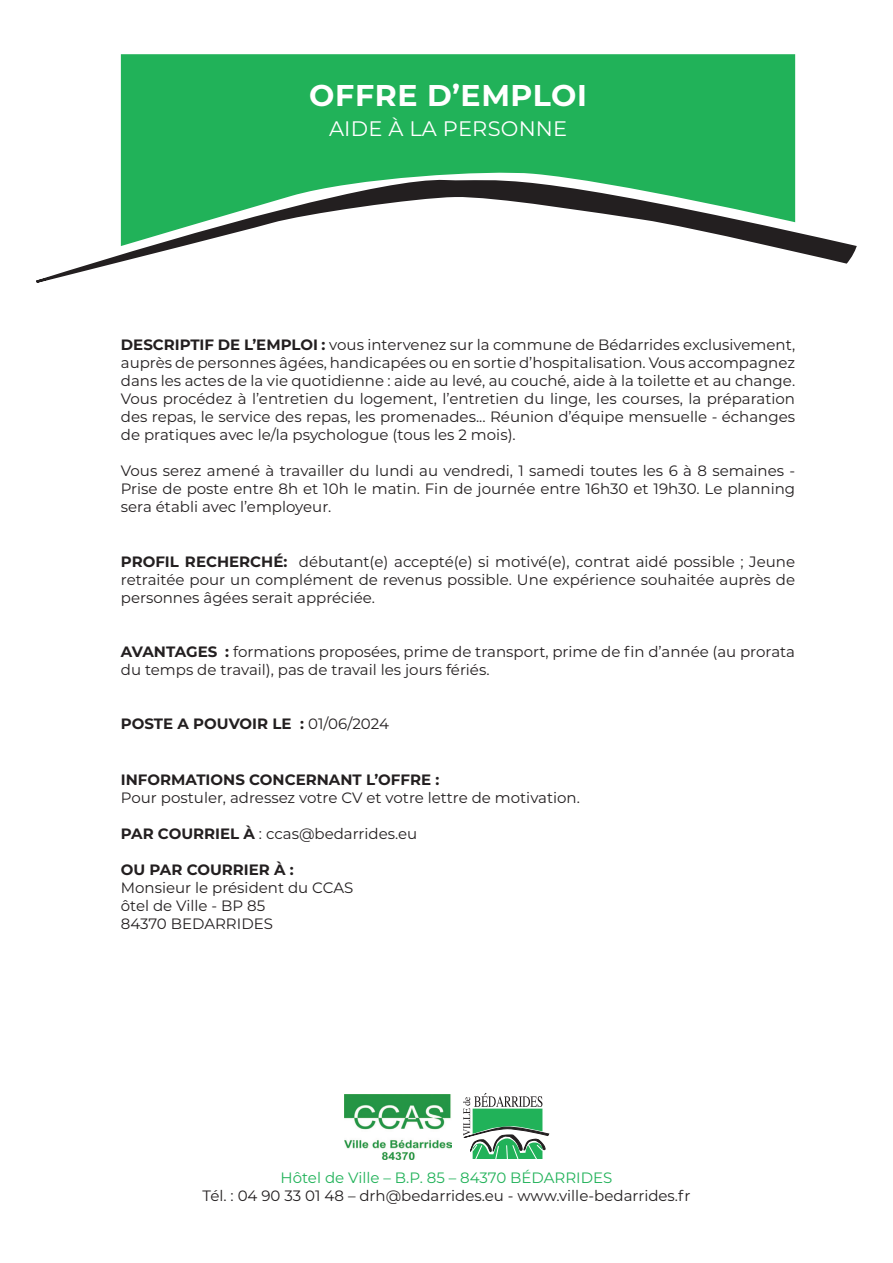
<style>
.page{position:relative;width:893px;height:1263px;background:#fff}
.page>*{position:absolute;margin:0;border:0;box-sizing:border-box;transform-origin:0 0}
.t1{font:700 30px "Montserrat";letter-spacing:.02em;color:#fff}
.t2{font:21px "Montserrat";letter-spacing:.01em;color:#fff}
.t3{font:15px/18px "Montserrat";color:#231f20;text-align:justify}
.t4{font:700 15px "Montserrat";color:#231f20}
.t5{font:15px "Montserrat";color:#21b259}
.s1{font-weight:700}
.s2{font-weight:400}
</style>
<div class="page">
<div style="left:121px;top:54px;width:674px;height:113px;background:#21b259"></div>
<svg style="left:36px;top:167px;width:821px;height:116px"></svg>
<svg style="left:463px;top:1093px;width:86px;height:66px"></svg>
<img style="left:344px;top:1095px;width:107px;height:64px">
<h1 class="t1" style="left:309px;top:73px;width:279px">OFFRE D’EMPLOI</h1>
<h2 class="t2" style="left:329px;top:114px;width:240px">AIDE À LA PERSONNE</h2>
<p class="t3" style="left:121px;top:336px;width:676px"><span class="s1">DESCRIPTIF DE L’EMPLOI :</span> vous intervenez sur la commune de Bédarrides exclusivement, auprès de personnes âgées, handicapées ou en sortie d’hospitalisation. Vous accompagnez dans les actes de la vie quotidienne : aide au levé, au couché, aide à la toilette et au change.<br>Vous procédez à l’entretien du logement, l’entretien du linge, les courses, la préparation des repas, le service des repas, les promenades... Réunion d’équipe mensuelle - échanges de pratiques avec le/la psychologue (tous les 2 mois).</p>
<p class="t3" style="left:121px;top:462px;width:676px">Vous serez amené à travailler du lundi au vendredi, 1 samedi toutes les 6 à 8 semaines - Prise de poste entre 8h et 10h le matin. Fin de journée entre 16h30 et 19h30. Le planning sera établi avec l’employeur.</p>
<p class="t3" style="left:121px;top:552px;width:676px"><span class="s1">PROFIL RECHERCHÉ:</span> débutant(e) accepté(e) si motivé(e), contrat aidé possible ; Jeune retraitée pour un complément de revenus possible. Une expérience souhaitée auprès de personnes âgées serait appréciée.</p>
<p class="t3" style="left:121px;top:642px;width:676px"><span class="s1">AVANTAGES :</span> formations proposées, prime de transport, prime de fin d’année (au prorata du temps de travail), pas de travail les jours fériés.</p>
<p class="t4" style="left:121px;top:712px;width:270px">POSTE A POUVOIR LE : <span class="s2">01/06/2024</span></p>
<p class="t4" style="left:121px;top:769px;width:320px">INFORMATIONS CONCERNANT L’OFFRE :</p>
<p class="t3" style="left:121px;top:788px;width:461px">Pour postuler, adressez votre CV et votre lettre de motivation.</p>
<p class="t3" style="left:121px;top:824px;width:298px"><span class="s1">PAR COURRIEL À</span> : ccas@bedarrides.eu</p>
<p class="t4" style="left:121px;top:859px;width:175px">OU PAR COURRIER À :</p>
<p class="t3" style="left:121px;top:878px;width:234px;text-align:left">Monsieur le président du CCAS ôtel de Ville - BP 85<br>84370 BEDARRIDES</p>
<p class="t5" style="left:281px;top:1167px;width:333px">Hôtel de Ville – B.P. 85 – 84370 BÉDARRIDES</p>
<p class="t3" style="left:203px;top:1186px;width:489px">Tél. : 04 90 33 01 48 – drh@bedarrides.eu - www.ville-bedarrides.fr</p>
</div>
